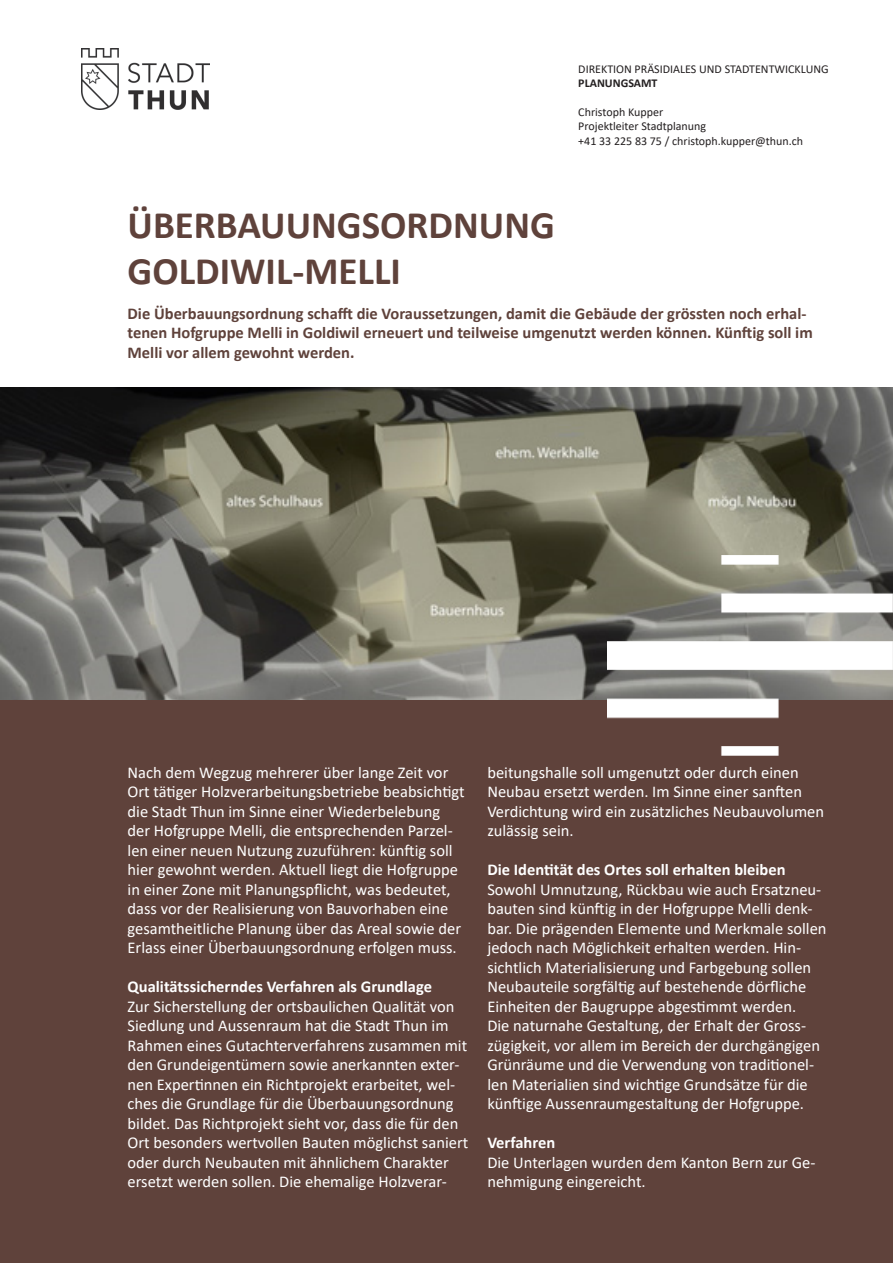
<style>
.page{position:relative;width:893px;height:1263px;background:#fff}
.page>*{position:absolute;margin:0;border:0;box-sizing:border-box;transform-origin:0 0}
.t1{font:700 39px "Calibri";color:#5f423b}
.t2{font:16.5px/19.5px "Calibri";color:#fff}
.t3{font:700 16.5px/19.8px "Calibri";color:#5f423b}
.t4{font:700 16.5px "Calibri";color:#fff}
.t5{font:12px "Calibri";color:#231f20}
.t6{font:700 12px "Calibri";color:#231f20}
</style>
<div class="page">
<div style="left:0;top:699px;width:893px;height:564px;background:#5f423b"></div>
<img style="left:82px;top:49px;width:127px;height:60px">
<img style="left:0;top:388px;width:893px;height:311px">
<img style="left:607px;top:556px;width:286px;height:200px">
<p class="t5" style="left:578px;top:60px;width:252px">DIREKTION PRÄSIDIALES UND STADTENTWICKLUNG</p>
<p class="t6" style="left:578px;top:75px;width:81px">PLANUNGSAMT</p>
<p class="t5" style="left:578px;top:104px;width:86px">Christoph Kupper</p>
<p class="t5" style="left:578px;top:118px;width:129px">Projektleiter Stadtplanung</p>
<p class="t5" style="left:578px;top:132px;width:226px">+41 33 225 83 75 / christoph.kupper@thun.ch</p>
<p class="t1" style="left:128px;top:197px;width:429px">ÜBERBAUUNGSORDNUNG</p>
<p class="t1" style="left:128px;top:244px;width:275px">GOLDIWIL-MELLI</p>
<p class="t3" style="left:128px;top:303px;width:687px">Die Überbauungsordnung schafft die Voraussetzungen, damit die Gebäude der grössten noch erhal&shy;tenen Hofgruppe Melli in Goldiwil erneuert und teilweise umgenutzt werden können. Künftig soll im<br>Melli vor allem gewohnt werden.</p>
<p class="t2" style="left:128px;top:762px;width:339px">Nach dem Wegzug mehrerer über lange Zeit vor Ort tätiger Holzverarbeitungsbetriebe beabsichtigt die Stadt Thun im Sinne einer Wiederbelebung der Hofgruppe Melli, die entsprechenden Parzel&shy;len einer neuen Nutzung zuzuführen: künftig soll hier gewohnt werden. Aktuell liegt die Hofgruppe in einer Zone mit Planungspflicht, was bedeutet, dass vor der Realisierung von Bauvorhaben eine gesamtheitliche Planung über das Areal sowie der Erlass einer Überbauungsordnung erfolgen muss.</p>
<p class="t4" style="left:128px;top:975px;width:306px">Qualitätssicherndes Verfahren als Grundlage</p>
<p class="t2" style="left:128px;top:996px;width:342px">Zur Sicherstellung der ortsbaulichen Qualität von Siedlung und Aussenraum hat die Stadt Thun im Rahmen eines Gutachterverfahrens zusammen mit den Grundeigentümern sowie anerkannten exter&shy;nen Expertinnen ein Richtprojekt erarbeitet, wel&shy;ches die Grundlage für die Überbauungsordnung bildet. Das Richtprojekt sieht vor, dass die für den Ort besonders wertvollen Bauten möglichst saniert oder durch Neubauten mit ähnlichem Charakter ersetzt werden sollen. Die ehemalige Holzverar-</p>
<p class="t2" style="left:487px;top:762px;width:338px">beitungshalle soll umgenutzt oder durch einen Neubau ersetzt werden. Im Sinne einer sanften Verdichtung wird ein zusätzliches Neubauvolumen zulässig sein.</p>
<p class="t4" style="left:487px;top:858px;width:300px">Die Identität des Ortes soll erhalten bleiben</p>
<p class="t2" style="left:487px;top:879px;width:341px">Sowohl Umnutzung, Rückbau wie auch Ersatzneu&shy;bauten sind künftig in der Hofgruppe Melli denk&shy;bar. Die prägenden Elemente und Merkmale sollen jedoch nach Möglichkeit erhalten werden. Hin&shy;sichtlich Materialisierung und Farbgebung sollen Neubauteile sorgfältig auf bestehende dörfliche Einheiten der Baugruppe abgestimmt werden.<br>Die naturnahe Gestaltung, der Erhalt der Gross&shy;zügigkeit, vor allem im Bereich der durchgängigen Grünräume und die Verwendung von traditionel&shy;len Materialien sind wichtige Grundsätze für die künftige Aussenraumgestaltung der Hofgruppe.</p>
<p class="t4" style="left:487px;top:1131px;width:69px">Verfahren</p>
<p class="t2" style="left:487px;top:1152px;width:330px">Die Unterlagen wurden dem Kanton Bern zur Ge&shy;nehmigung eingereicht.</p>
</div>
